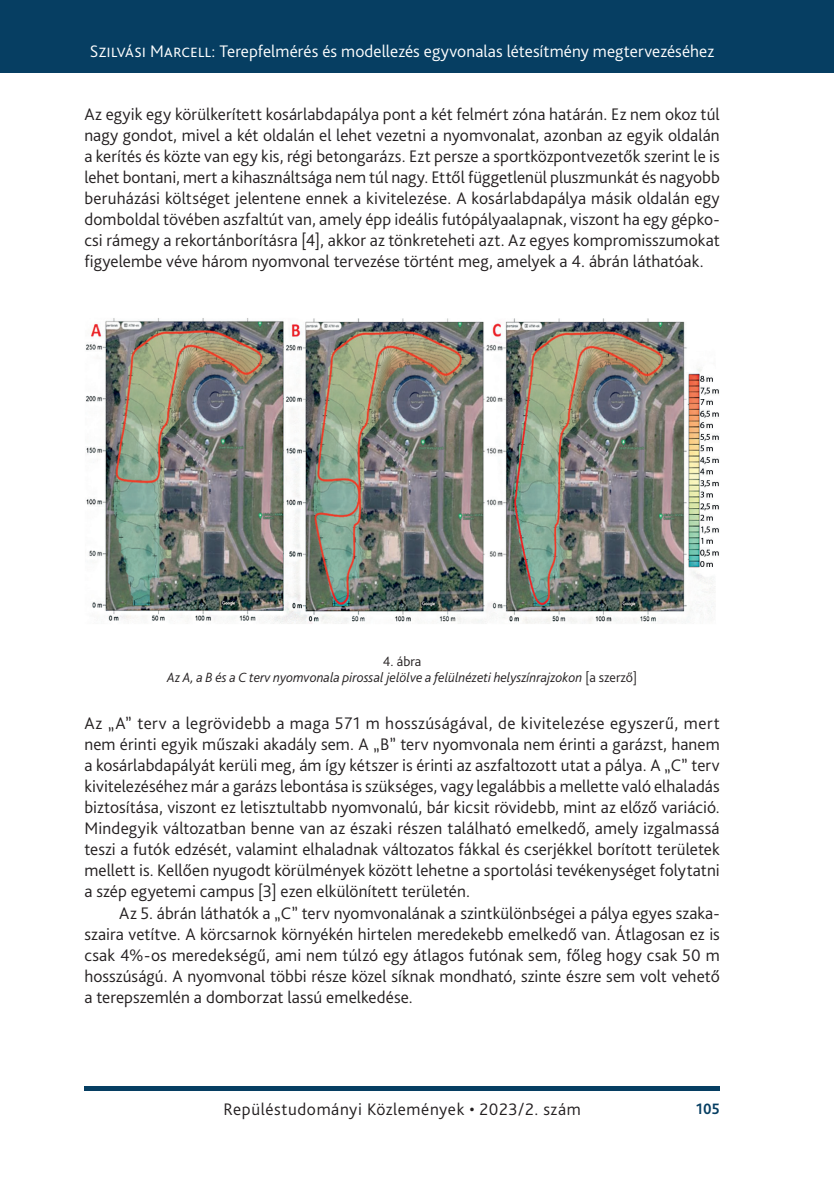
<style>
.page{position:relative;width:834px;height:1181px;background:#fff}
.page>*{position:absolute;margin:0;border:0;box-sizing:border-box;transform-origin:0 0}
._2__Body_1st_paragraph{font:300 17.5px/21px "Bliss Pro";letter-spacing:.01em;color:#231f20;text-align:justify}
._1__Body{font:300 17.5px/21px "Bliss Pro";letter-spacing:.005em;color:#231f20;text-align:justify}
.t1{font:300 17.5px "Bliss Pro";letter-spacing:.005em;color:#fff}
._2__Body_1st_paragraph-2{font:300 17.5px "Bliss Pro";letter-spacing:.03em;color:#231f20}
.t2{font:700 15.75px "Bliss Pro";color:#063e62;scale:.95 1}
.Ábra__képalárás{font:italic 300 14px "Bliss Pro";color:#231f20}
.Ábra_címe{font:300 14px "Bliss Pro";color:#231f20}
.s1{font-style:normal}
</style>
<div class="page">
<div style="left:0;top:0;width:833px;height:73px;background:#063e62"></div>
<div style="left:84px;top:1086px;width:635px;height:5px;background:#063e62"></div>
<img style="left:86px;top:318px;width:633px;height:306px">
<p class="t1" style="left:90px;top:41px;width:625px">Szilvási Marcell: Terepfelmérés és modellezés egyvonalas létesítmény megtervezéséhez</p>
<p class="_2__Body_1st_paragraph" style="left:84px;top:103px;width:636px">Az egyik egy körülkerített kosárlabdapálya pont a két felmért zóna határán. Ez nem okoz túl nagy gondot, mivel a két oldalán el lehet vezetni a nyomvonalat, azonban az egyik oldalán a kerítés és közte van egy kis, régi betongarázs. Ezt persze a sportközpontvezetők szerint le is lehet bontani, mert a kihasználtsága nem túl nagy. Ettől függetlenül pluszmunkát és nagyobb beruházási költséget jelentene ennek a kivitelezése. A kosárlabdapálya másik oldalán egy domboldal tövében aszfaltút van, amely épp ideális futópályaalapnak, viszont ha egy gépko&shy;csi rámegy a rekortánborításra [4], akkor az tönkreteheti azt. Az egyes kompromisszumokat figyelembe véve három nyomvonal tervezése történt meg, amelyek a -4. ábrán láthatóak.</p>
<p class="Ábra_címe" style="left:383px;top:653px;width:40px">4. ábra</p>
<p class="Ábra__képalárás" style="left:167px;top:669px;width:471px">Az A, a B és a C terv nyomvonala pirossal jelölve a felülnézeti helyszínrajzokon <span class="s1">[a szerző]</span></p>
<p class="_2__Body_1st_paragraph" style="left:84px;top:712px;width:637px">Az „A” terv a legrövidebb a maga 571 m hosszúságával, de kivitelezése egyszerű, mert nem érinti egyik műszaki akadály sem. A „B” terv nyomvonala nem érinti a garázst, hanem a kosárlabdapályát kerüli meg, ám így kétszer is érinti az aszfaltozott utat a pálya. A „C” terv kivitelezéséhez már a garázs lebontása is szükséges, vagy legalábbis a mellette való elhaladás biztosítása, viszont ez letisztultabb nyomvonalú, bár kicsit rövidebb, mint az előző variáció.<br>Mindegyik változatban benne van az északi részen található emelkedő, amely izgalmassá teszi a futók edzését, valamint elhaladnak változatos fákkal és cserjékkel borított területek mellett is. Kellően nyugodt körülmények között lehetne a sportolási tevékenységet folytatni a szép egyetemi campus [3] ezen elkülönített területén.</p>
<p class="_1__Body" style="left:84px;top:901px;width:636px;text-indent:35px">Az 5. ábrán láthatók a „C” terv nyomvonalának a szintkülönbségei a pálya egyes szaka&shy;szaira vetítve. A körcsarnok környékén hirtelen meredekebb emelkedő van. Átlagosan ez is csak 4%-os meredekségű, ami nem túlzó egy átlagos futónak sem, főleg hogy csak 50 m hosszúságú. A nyomvonal többi része közel síknak mondható, szinte észre sem volt vehető a terepszemlén a domborzat lassú emelkedése.</p>
<p class="_2__Body_1st_paragraph-2" style="left:223px;top:1098px;width:359px">Repüléstudományi Közlemények • 2023/2. szám</p>
<p class="t2" style="left:696px;top:1099px;width:26px">105</p>
</div>
